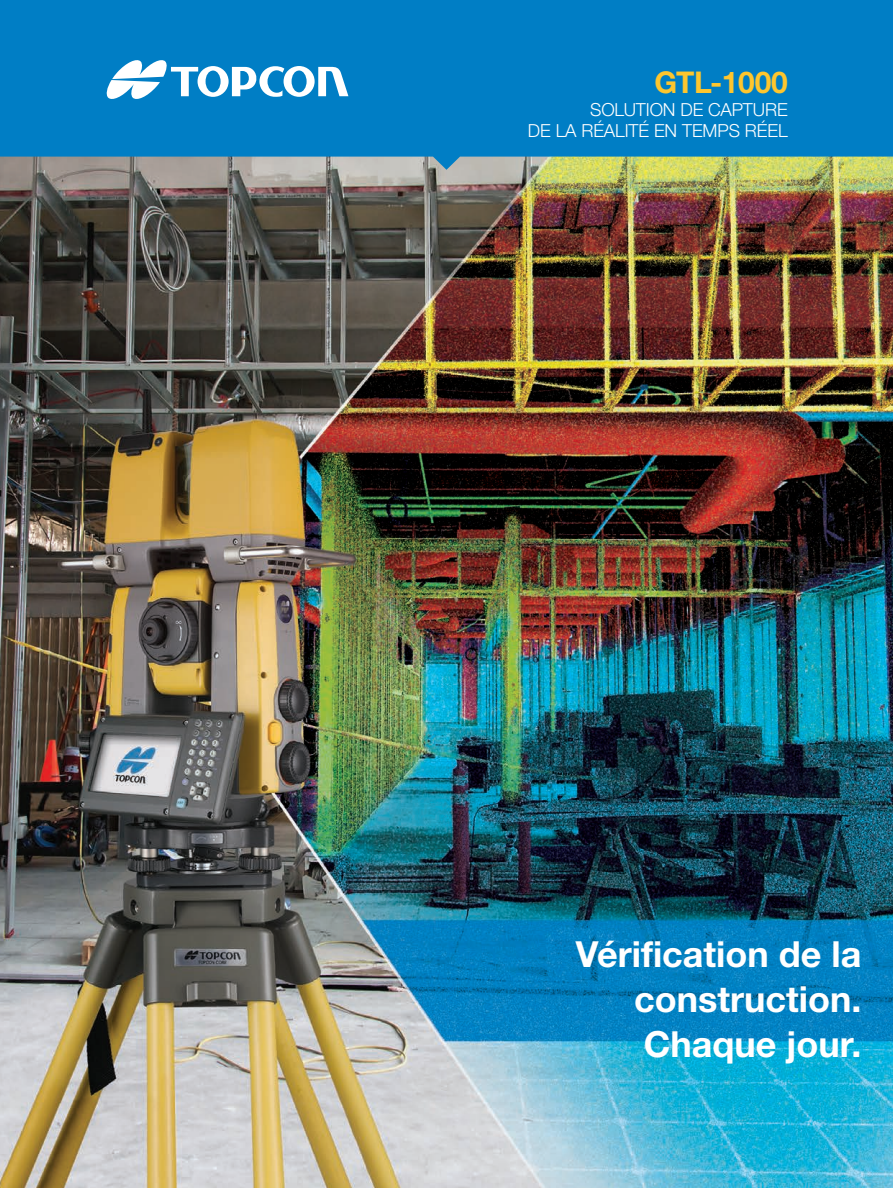
<style>
.page{position:relative;width:893px;height:1188px;background:#fff}
.page>*{position:absolute;margin:0;border:0;box-sizing:border-box;transform-origin:0 0}
.t1{font:700 36px/45px "Helvetica Neue LTW1 G";color:#fff;text-align:right}
.t2{font:700 30px "Helvetica Neue LTW1 G";letter-spacing:-.01em;color:#fec62e}
.t3{font:300 18px/21px "Helvetica Neue LTW1 G";letter-spacing:-.005em;color:#fff;text-align:right}
</style>
<div class="page">
<img style="left:0;top:170px;width:893px;height:1018px">
<svg style="left:0;top:0;width:893px;height:170px;background:#0f83c0"></svg>
<svg style="left:105px;top:59px;width:243px;height:41px"></svg>
<p class="t2" style="left:655px;top:63px;width:135px">GTL-1000</p>
<p class="t3" style="left:528px;top:99px;width:261px">SOLUTION DE CAPTURE<br>DE LA RÉALITÉ EN TEMPS RÉEL</p>
<p class="t1" style="left:576px;top:931px;width:287px">Vérification de la construction.</p>
<p class="t1" style="left:644px;top:1021px;width:219px">Chaque jour.</p>
</div>
